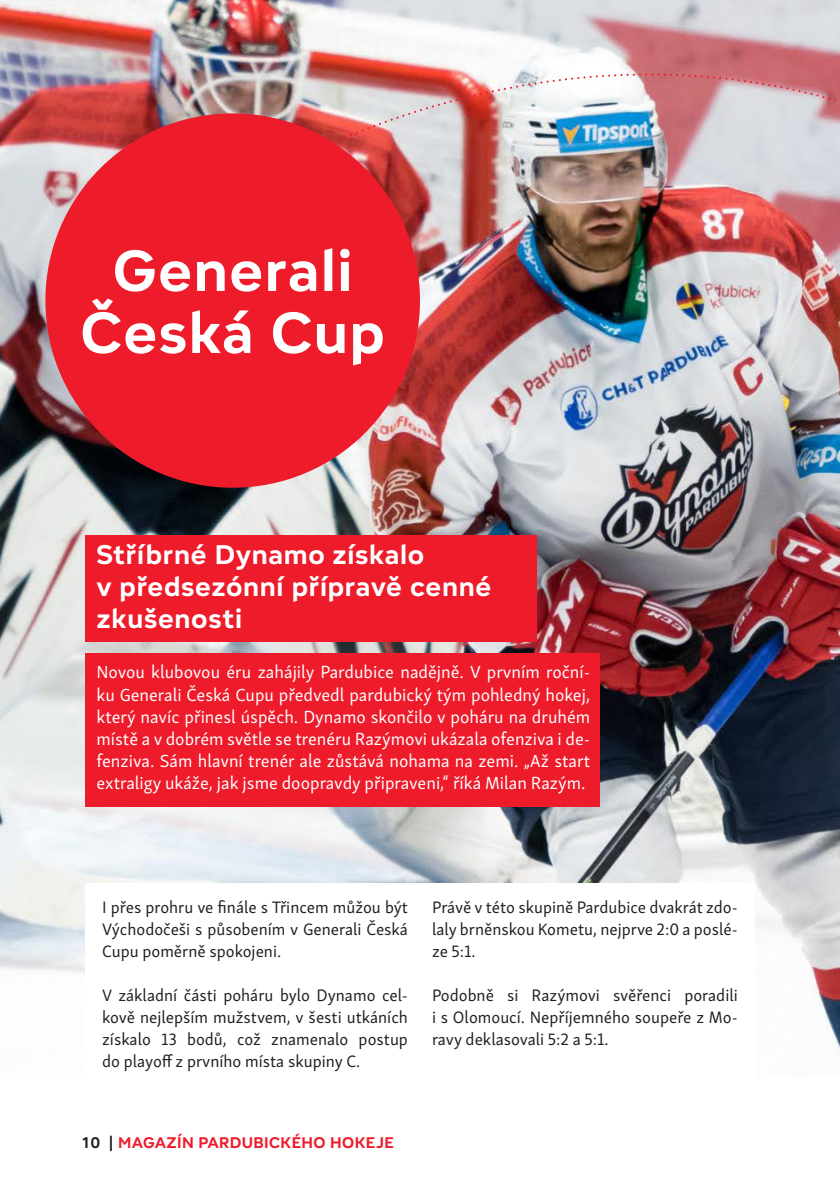
<style>
.page{position:relative;width:840px;height:1191px;background:#fff}
.page>*{position:absolute;margin:0;border:0;box-sizing:border-box;transform-origin:0 0}
.t1{font:700 60px/62px "Adelphi PE";letter-spacing:.025em;color:#fff;text-align:center}
.Hlavni_titulek{font:700 28px/32px "Adelphi PE";letter-spacing:.025em;color:#fff}
.Cerveny_pod_titulkem{font:18px/22px "Skolar Sans Latn TEST";color:#fff;text-align:justify}
.t2{font:17px/22px "Skolar Sans Latn TEST";color:#231f20;text-align:justify}
.Zapati{font:700 16px "Adelphi PE";letter-spacing:.025em;color:#ee1b2b}
.s1{color:#231f20}
</style>
<div class="page">
<img style="left:0;top:0;width:839px;height:1046px">
<div style="left:45px;top:113px;width:375px;height:375px;background:#ee1b2b;border-radius:50%"></div>
<div style="left:85px;top:535px;width:451px;height:106px;background:#ee1b2b"></div>
<div style="left:85px;top:653px;width:514px;height:154px;background:#ee1b2b"></div>
<img style="left:248px;top:0;width:591px;height:187px">
<div style="left:85px;top:883px;width:669px;height:209px;background:#fff"></div>
<p class="t1" style="left:80px;top:238px;width:305px">Generali<br>Česká Cup</p>
<p class="Hlavni_titulek" style="left:96px;top:538px;width:396px">Stříbrné Dynamo získalo<br>v předsezónní přípravě cenné zkušenosti</p>
<p class="Cerveny_pod_titulkem" style="left:96px;top:660px;width:495px">Novou klubovou éru zahájily Pardubice nadějně. V prvním roční&shy;ku Generali Česká Cupu předvedl pardubický tým pohledný hokej, který navíc přinesl úspěch. Dynamo skončilo v poháru na druhém místě a v dobrém světle se trenéru Razýmovi ukázala ofenziva i de&shy;fenziva. Sám hlavní trenér ale zůstává nohama na zemi. „Až start extraligy ukáže, jak jsme doopravdy připraveni,“ říká Milan Razým.</p>
<p class="t2" style="left:102px;top:894px;width:307px">I přes prohru ve finále s Třincem můžou být Východočeši s působením v Generali Česká Cupu poměrně spokojeni.</p>
<p class="t2" style="left:102px;top:982px;width:307px">V základní části poháru bylo Dynamo cel&shy;kově nejlepším mužstvem, v šesti utkáních získalo 13 bodů, což znamenalo postup do playoff z prvního místa skupiny C.</p>
<p class="Zapati" style="left:81px;top:1131px;width:314px"><span class="s1">10 |</span> MAGAZÍN PARDUBICKÉHO HOKEJE</p>
<p class="t2" style="left:432px;top:894px;width:307px">Právě v této skupině Pardubice dvakrát zdo&shy;laly brněnskou Kometu, nejprve 2:0 a poslé&shy;ze 5:1.</p>
<p class="t2" style="left:432px;top:982px;width:307px">Podobně si Razýmovi svěřenci poradili i s Olomoucí. Nepříjemného soupeře z Mo&shy;ravy deklasovali 5:2 a 5:1.</p>
</div>
